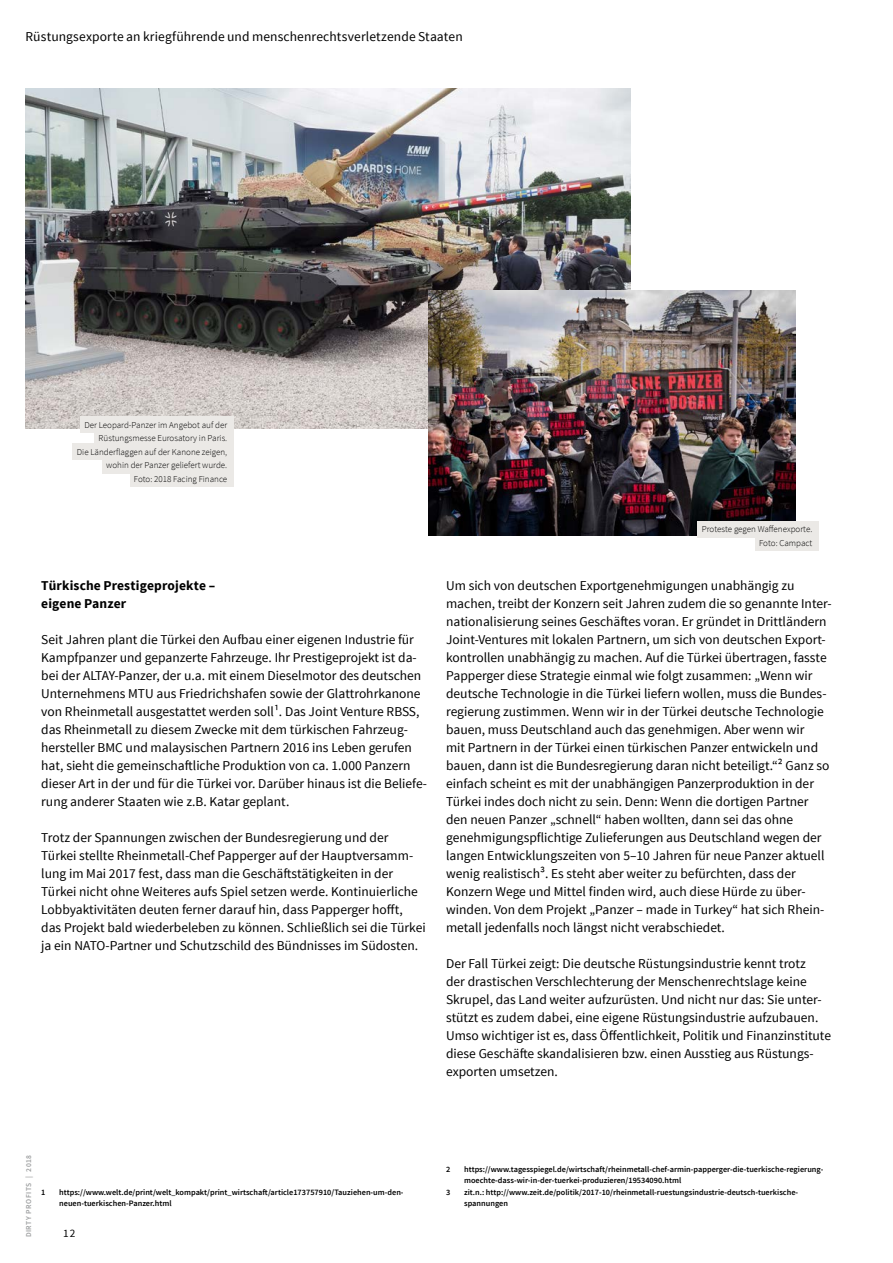
<style>
.page{position:relative;width:893px;height:1263px;background:#fff}
.page>*{position:absolute;margin:0;border:0;box-sizing:border-box;transform-origin:0 0}
.t1{font:13.5px/18px "Source Sans Pro";color:#000}
.t2{font:700 13.5px/18px "Source Sans Pro";letter-spacing:.01em;color:#000}
.t3{font:11.25px "Source Sans Pro";color:#000}
.t4{font:300 9px/13.5px "Source Sans Pro";color:#000;text-align:right}
.t5{font:600 8.25px/11.2px "Source Sans Pro";color:#000}
.t6{font:600 7.5px "Source Sans Pro";letter-spacing:.07em;color:#9c9e9f}
</style>
<div class="page">
<img style="left:26px;top:88px;width:604px;height:340px">
<img style="left:429px;top:290px;width:366px;height:245px">
<div style="left:698px;top:521px;width:121px;height:16px;background:#ebe9e6"></div>
<div style="left:755px;top:535px;width:64px;height:16px;background:#ebe9e6"></div>
<div style="left:80px;top:416px;width:154px;height:17px;background:#ebe9e6"></div>
<div style="left:94px;top:430px;width:140px;height:16px;background:#ebe9e6"></div>
<div style="left:73px;top:443px;width:161px;height:17px;background:#ebe9e6"></div>
<div style="left:102px;top:457px;width:132px;height:16px;background:#ebe9e6"></div>
<div style="left:130px;top:470px;width:104px;height:17px;background:#ebe9e6"></div>
<p class="t1" style="left:26px;top:27px;width:439px">Rüstungsexporte an kriegführende und menschenrechtsverletzende Staaten</p>
<p class="t4" style="left:77px;top:418px;width:152px">Der Leopard-Panzer im Angebot auf der Rüstungsmesse Eurosatory in Paris.<br>Die Länderflaggen auf der Kanone zeigen, wohin der Panzer geliefert wurde.<br>Foto: 2018 Facing Finance</p>
<p class="t2" style="left:41px;top:577px;width:175px">Türkische Prestigeprojekte – eigene Panzer</p>
<p class="t1" style="left:41px;top:630px;width:387px">Seit Jahren plant die Türkei den Aufbau einer eigenen Industrie für Kampfpanzer und gepanzerte Fahrzeuge. Ihr Prestigeprojekt ist da&shy;bei der ALTAY-Panzer, der u.a. mit einem Dieselmotor des deutschen Unternehmens MTU aus Friedrichshafen sowie der Glattrohrkanone von Rheinmetall ausgestattet werden soll1. Das Joint Venture RBSS, das Rheinmetall zu diesem Zwecke mit dem türkischen Fahrzeug&shy;hersteller BMC und malaysischen Partnern 2016 ins Leben gerufen hat, sieht die gemeinschaftliche Produktion von ca. 1.000 Panzern dieser Art in der und für die Türkei vor. Darüber hinaus ist die Beliefe&shy;rung anderer Staaten wie z.B. Katar geplant.</p>
<p class="t1" style="left:41px;top:828px;width:386px">Trotz der Spannungen zwischen der Bundesregierung und der Türkei stellte Rheinmetall-Chef Papperger auf der Hauptversamm&shy;lung im Mai 2017 fest, dass man die Geschäftstätigkeiten in der Türkei nicht ohne Weiteres aufs Spiel setzen werde. Kontinuierliche Lobbyaktivitäten deuten ferner darauf hin, dass Papperger hofft, das Projekt bald wiederbeleben zu können. Schließlich sei die Türkei ja ein NATO-Partner und Schutzschild des Bündnisses im Südosten.</p>
<p class="t4" style="left:702px;top:522px;width:112px">Proteste gegen Waffenexporte.<br>Foto: Campact</p>
<p class="t1" style="left:446px;top:576px;width:387px">Um sich von deutschen Exportgenehmigungen unabhängig zu machen, treibt der Konzern seit Jahren zudem die so genannte Inter&shy;nationalisierung seines Geschäftes voran. Er gründet in Drittländern Joint-Ventures mit lokalen Partnern, um sich von deutschen Export&shy;kontrollen unabhängig zu machen. Auf die Türkei übertragen, fasste Papperger diese Strategie einmal wie folgt zusammen: „Wenn wir deutsche Technologie in die Türkei liefern wollen, muss die Bundes&shy;regierung zustimmen. Wenn wir in der Türkei deutsche Technologie bauen, muss Deutschland auch das genehmigen. Aber wenn wir<br>mit Partnern in der Türkei einen türkischen Panzer entwickeln und bauen, dann ist die Bundesregierung daran nicht beteiligt.“2 Ganz so einfach scheint es mit der unabhängigen Panzerproduktion in der Türkei indes doch nicht zu sein. Denn: Wenn die dortigen Partner den neuen Panzer „schnell“ haben wollten, dann sei das ohne genehmigungspflichtige Zulieferungen aus Deutschland wegen der langen Entwicklungszeiten von 5–10 Jahren für neue Panzer aktuell wenig realistisch3. Es steht aber weiter zu befürchten, dass der Konzern Wege und Mittel finden wird, auch diese Hürde zu über&shy;winden. Von dem Projekt „Panzer – made in Turkey“ hat sich Rhein&shy;metall jedenfalls noch längst nicht verabschiedet.</p>
<p class="t1" style="left:446px;top:954px;width:386px">Der Fall Türkei zeigt: Die deutsche Rüstungsindustrie kennt trotz<br>der drastischen Verschlechterung der Menschenrechtslage keine Skrupel, das Land weiter aufzurüsten. Und nicht nur das: Sie unter&shy;stützt es zudem dabei, eine eigene Rüstungsindustrie aufzubauen.<br>Umso wichtiger ist es, dass Öffentlichkeit, Politik und Finanzinstitute diese Geschäfte skandalisieren bzw. einen Ausstieg aus Rüstungs&shy;exporten umsetzen.</p>
<p class="t6" style="left:24px;top:1237px;width:84px;rotate:-90deg">DIRTY PROFITS | 2018</p>
<p class="t5" style="left:41px;top:1186px;width:6px">1</p>
<p class="t5" style="left:59px;top:1186px;width:346px">https://www.welt.de/print/welt_kompakt/print_wirtschaft/article173757910/Tauziehen-um-den&shy;neuen-tuerkischen-Panzer.html</p>
<p class="t3" style="left:63px;top:1227px;width:13px">12</p>
<p class="t5" style="left:446px;top:1164px;width:6px">2</p>
<p class="t5" style="left:464px;top:1164px;width:361px">https://www.tagesspiegel.de/wirtschaft/rheinmetall-chef-armin-papperger-die-tuerkische-regierung&shy;moechte-dass-wir-in-der-tuerkei-produzieren/19534090.html</p>
<p class="t5" style="left:446px;top:1186px;width:6px">3</p>
<p class="t5" style="left:464px;top:1186px;width:336px">zit.n.: http://www.zeit.de/politik/2017-10/rheinmetall-ruestungsindustrie-deutsch-tuerkische&shy;spannungen</p>
</div>
